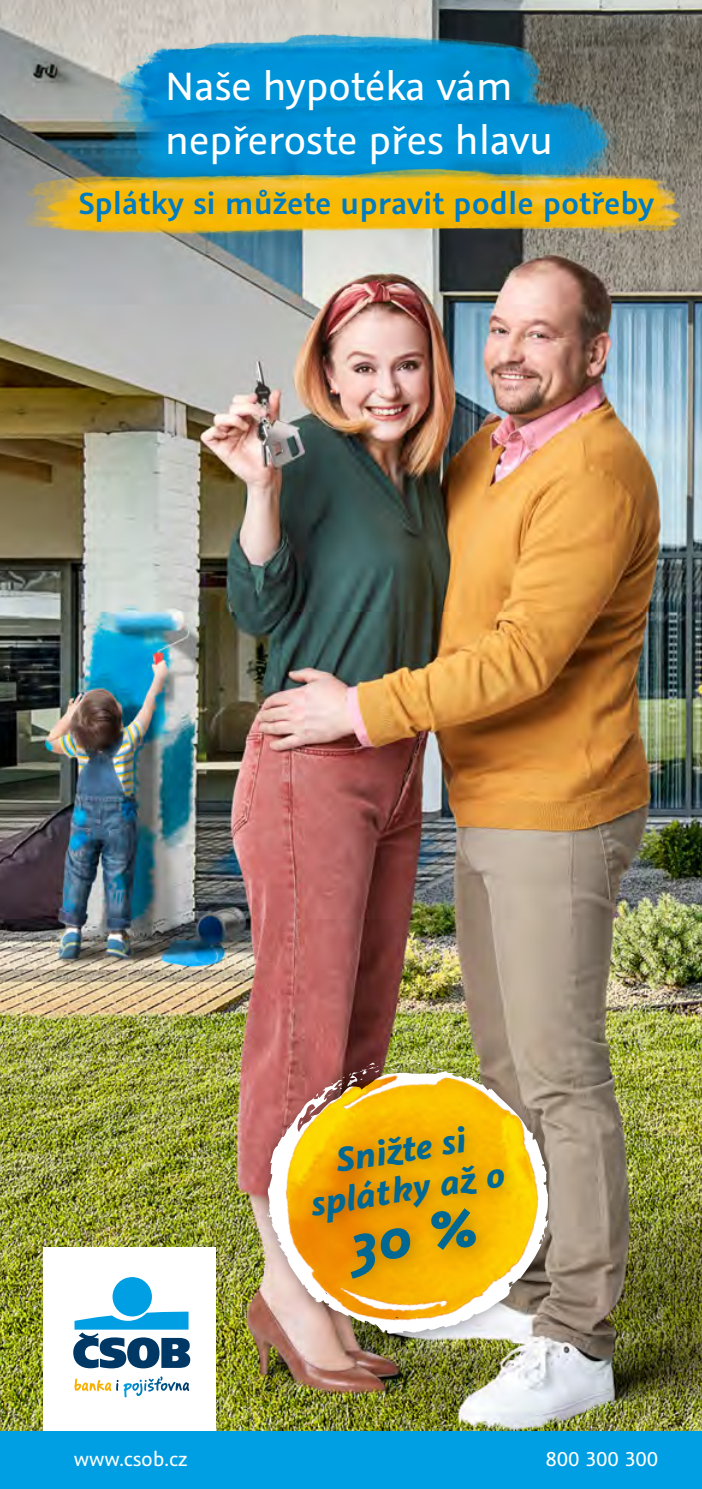
<style>
.page{position:relative;width:702px;height:1489px;background:#fff}
.page>*{position:absolute;margin:0;border:0;box-sizing:border-box;transform-origin:0 0}
.t1{font:44.25px/53px "Graublau Sans";letter-spacing:-.01em;color:#fff}
.t2{font:italic 700 38.25px/39.5px "Graublau Sans";color:#006893;text-align:center}
.t3{font:600 34px "Graublau Sans";color:#007cc3}
.t4{font:22.5px "Graublau Sans";letter-spacing:-.01em;color:#fff}
</style>
<div class="page">
<img style="left:0;top:0;width:702px;height:1431px">
<div style="left:43px;top:1246px;width:172px;height:194px;background:#fff"></div>
<div style="left:0;top:1431px;width:702px;height:57px;background:#009fe3"></div>
<img style="left:249px;top:1044px;width:320px;height:319px">
<div style="left:301px;top:1114px;width:221px;height:181px;background:#000;opacity:.25"></div>
<img style="left:90px;top:0;width:493px;height:63px">
<img style="left:89px;top:63px;width:534px;height:92px">
<img style="left:0;top:155px;width:700px;height:92px">
<div style="left:112px;top:1276px;width:40px;height:40px;background:#009fe3;border-radius:50%"></div>
<svg style="left:73px;top:1311px;width:117px;height:57px"></svg>
<svg style="left:74px;top:1378px;width:44px;height:12px"></svg>
<svg style="left:140px;top:1376px;width:22px;height:14px"></svg>
<svg style="left:345px;top:1206px;width:132px;height:72px;background:#e89e01"></svg>
<p class="t1" style="left:165px;top:60px;width:390px">Naše hypotéka vám nepřeroste přes hlavu</p>
<p class="t3" style="left:79px;top:181px;width:577px">Splátky si můžete upravit podle potřeby</p>
<p class="t2" style="left:302px;top:1145px;width:197px;rotate:-9deg">Snižte si splátky až o</p>
<p class="t4" style="left:74px;top:1445px;width:115px">www.csob.cz</p>
<p class="t4" style="left:545px;top:1445px;width:114px">800 300 300</p>
</div>
